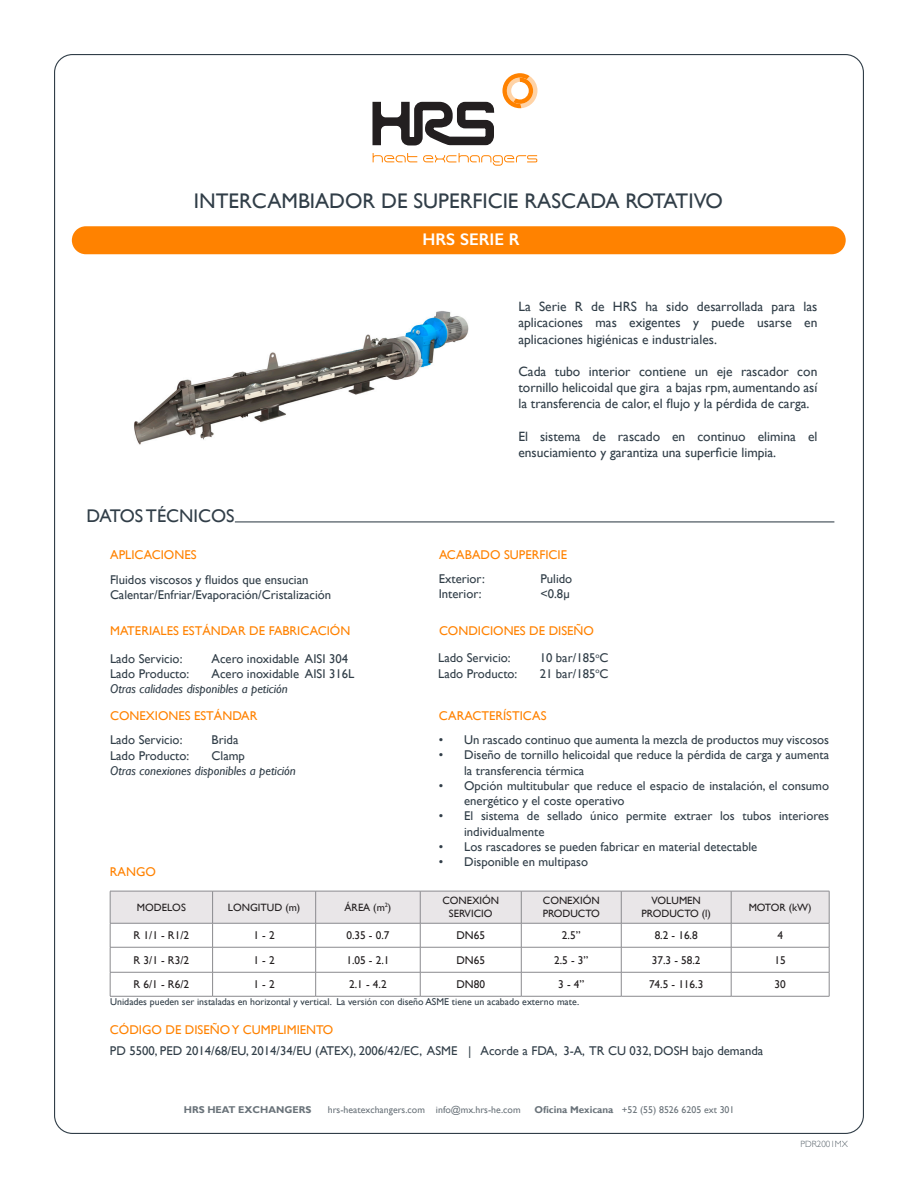
<style>
.page{position:relative;width:918px;height:1188px;background:#fff}
.page>*{position:absolute;margin:0;border:0;box-sizing:border-box;transform-origin:0 0}
.t1{font:21.15px "Gill Sans";color:#313e48}
.t2{font:18.3px "Gill Sans";color:#313e48}
.t3{font:600 16.95px "Gill Sans";color:#fff}
.t4{font:13.5px/16.2px "Gill Sans";color:#313e48;text-align:justify}
.t5{font:12.75px/15.3px "Gill Sans";color:#313e48}
.t6{font:12.75px "Gill Sans";color:#ff8200}
.t7{font:italic 12.75px "Gill Sans";color:#313e48}
.t8{font:11.25px "Gill Sans";color:#231f20}
.t9{font:10.65px/12.8px "Gill Sans";color:#231f20;text-align:center}
.t10{font:9.9px "Gill Sans";color:#313e48}
.t11{font:9.9px "Gill Sans";color:#6a737a}
.t12{font:700 9.9px "Gill Sans";color:#6a737a}
.t13{font:300 9px "Gill Sans";color:#566169}
.s1{font-weight:700}
</style>
<div class="page">
<svg style="left:372px;top:73px;width:165px;height:93px"></svg>
<div style="left:72px;top:226px;width:774px;height:28px;background:#ff8200;border-radius:14px"></div>
<svg style="left:110px;top:892px;width:720px;height:104px"></svg>
<hr style="left:110px;top:996px;width:103px;height:1px;background:#8a8a8e">
<hr style="left:213px;top:996px;width:103px;height:1px;background:#8a8a8e">
<hr style="left:316px;top:996px;width:104px;height:1px;background:#8a8a8e">
<hr style="left:420px;top:996px;width:101px;height:1px;background:#8a8a8e">
<hr style="left:521px;top:996px;width:100px;height:1px;background:#8a8a8e">
<hr style="left:621px;top:996px;width:110px;height:1px;background:#8a8a8e">
<hr style="left:731px;top:996px;width:98px;height:1px;background:#8a8a8e">
<hr style="left:110px;top:891px;width:103px;height:1px;background:#8a8a8e">
<hr style="left:110px;top:891px;width:1px;height:32px;background:#8a8a8e">
<hr style="left:213px;top:891px;width:103px;height:1px;background:#8a8a8e">
<hr style="left:212px;top:891px;width:1px;height:32px;background:#8a8a8e">
<hr style="left:316px;top:891px;width:104px;height:1px;background:#8a8a8e">
<hr style="left:315px;top:891px;width:1px;height:32px;background:#8a8a8e">
<hr style="left:420px;top:891px;width:101px;height:1px;background:#8a8a8e">
<hr style="left:420px;top:891px;width:1px;height:32px;background:#8a8a8e">
<hr style="left:521px;top:891px;width:100px;height:1px;background:#8a8a8e">
<hr style="left:521px;top:891px;width:1px;height:32px;background:#8a8a8e">
<hr style="left:621px;top:891px;width:110px;height:1px;background:#8a8a8e">
<hr style="left:621px;top:891px;width:1px;height:32px;background:#8a8a8e">
<hr style="left:731px;top:891px;width:98px;height:1px;background:#8a8a8e">
<hr style="left:731px;top:891px;width:1px;height:32px;background:#8a8a8e">
<hr style="left:829px;top:891px;width:1px;height:32px;background:#8a8a8e">
<hr style="left:110px;top:923px;width:103px;height:1px;background:#8a8a8e">
<hr style="left:213px;top:923px;width:103px;height:1px;background:#8a8a8e">
<hr style="left:316px;top:923px;width:104px;height:1px;background:#8a8a8e">
<hr style="left:420px;top:923px;width:101px;height:1px;background:#8a8a8e">
<hr style="left:521px;top:923px;width:100px;height:1px;background:#8a8a8e">
<hr style="left:621px;top:923px;width:110px;height:1px;background:#8a8a8e">
<hr style="left:731px;top:923px;width:98px;height:1px;background:#8a8a8e">
<hr style="left:235px;top:521px;width:599px;height:1px;background:#313e48">
<img style="left:134px;top:311px;width:335px;height:134px">
<h1 class="t1" style="left:194px;top:188px;width:531px">INTERCAMBIADOR DE SUPERFICIE RASCADA ROTATIVO</h1>
<h3 class="t3" style="left:423px;top:229px;width:99px">HRS SERIE R</h3>
<h2 class="t2" style="left:87px;top:505px;width:149px">DATOS TÉCNICOS</h2>
<p class="t4" style="left:518px;top:299px;width:301px">La Serie R de HRS ha sido desarrollada para las aplicaciones mas exigentes y puede usarse en aplicaciones higiénicas e industriales.</p>
<p class="t4" style="left:518px;top:364px;width:301px">Cada tubo interior contiene un eje rascador con tornillo helicoidal que gira a bajas rpm, aumentando así la transferencia de calor, el flujo y la pérdida de carga.</p>
<p class="t4" style="left:518px;top:428px;width:301px">El sistema de rascado en continuo elimina el ensuciamiento y garantiza una superficie limpia.</p>
<p class="t6" style="left:439px;top:547px;width:130px">ACABADO SUPERFICIE</p>
<p class="t5" style="left:439px;top:571px;width:48px">Exterior:</p>
<p class="t5" style="left:540px;top:571px;width:33px">Pulido</p>
<p class="t5" style="left:439px;top:586px;width:44px">Interior:</p>
<p class="t5" style="left:540px;top:586px;width:31px">&lt;0.8μ</p>
<p class="t6" style="left:439px;top:624px;width:156px">CONDICIONES DE DISEÑO</p>
<p class="t5" style="left:438px;top:651px;width:74px">Lado Servicio:</p>
<p class="t5" style="left:540px;top:651px;width:70px">10 bar/185<sup>o</sup>C</p>
<p class="t5" style="left:438px;top:666px;width:81px">Lado Producto:</p>
<p class="t5" style="left:540px;top:666px;width:70px">21 bar/185<sup>o</sup>C</p>
<p class="t6" style="left:439px;top:709px;width:109px">CARACTERÍSTICAS</p>
<p class="t5" style="left:439px;top:733px;width:392px">• Un rascado continuo que aumenta la mezcla de productos muy viscosos</p>
<p class="t5" style="left:464px;top:748px;width:366px;text-indent:-25px">• Diseño de tornillo helicoidal que reduce la pérdida de carga y aumenta la transferencia térmica</p>
<p class="t5" style="left:464px;top:778px;width:366px;text-indent:-25px">• Opción multitubular que reduce el espacio de instalación, el consumo energético y el coste operativo</p>
<p class="t5" style="left:464px;top:809px;width:366px;text-indent:-25px">• El sistema de sellado único permite extraer los tubos interiores individualmente</p>
<p class="t5" style="left:439px;top:839px;width:320px">• Los rascadores se pueden fabricar en material detectable</p>
<p class="t5" style="left:439px;top:854px;width:151px">• Disponible en multipaso</p>
<p class="t6" style="left:110px;top:547px;width:88px">APLICACIONES</p>
<p class="t5" style="left:110px;top:572px;width:223px">Fluidos viscosos y fluidos que ensucian<br>Calentar/Enfriar/Evaporación/Cristalización</p>
<p class="t6" style="left:110px;top:623px;width:242px">MATERIALES ESTÁNDAR DE FABRICACIÓN</p>
<p class="t5" style="left:110px;top:651px;width:74px">Lado Servicio:</p>
<p class="t5" style="left:212px;top:651px;width:138px">Acero inoxidable AISI 304</p>
<p class="t5" style="left:110px;top:666px;width:81px">Lado Producto:</p>
<p class="t5" style="left:212px;top:666px;width:144px">Acero inoxidable AISI 316L</p>
<p class="t7" style="left:110px;top:681px;width:179px">Otras calidades disponibles a petición</p>
<p class="t6" style="left:110px;top:708px;width:149px">CONEXIONES ESTÁNDAR</p>
<p class="t5" style="left:110px;top:732px;width:74px">Lado Servicio:</p>
<p class="t5" style="left:212px;top:732px;width:28px">Brida</p>
<p class="t5" style="left:110px;top:748px;width:81px">Lado Producto:</p>
<p class="t5" style="left:212px;top:748px;width:35px">Clamp</p>
<p class="t7" style="left:110px;top:763px;width:187px">Otras conexiones disponibles a petición</p>
<p class="t6" style="left:110px;top:864px;width:47px">RANGO</p>
<p class="t9" style="left:137px;top:901px;width:50px">MODELOS</p>
<p class="t9" style="left:228px;top:901px;width:74px">LONGITUD (m)</p>
<p class="t9" style="left:345px;top:901px;width:48px">ÁREA (m<sup>2</sup>)</p>
<p class="t9" style="left:442px;top:895px;width:58px">CONEXIÓN<br>SERVICIO</p>
<p class="t9" style="left:543px;top:895px;width:59px;text-align:left">CONEXIÓN<br>PRODUCTO</p>
<p class="t9" style="left:642px;top:895px;width:71px">VOLUMEN<br>PRODUCTO (l)</p>
<p class="t9" style="left:749px;top:901px;width:64px">MOTOR (kW)</p>
<p class="t8" style="left:134px;top:929px;width:57px">R 1/1 - R1/2</p>
<p class="t8" style="left:254px;top:929px;width:23px">1 - 2</p>
<p class="t8" style="left:346px;top:929px;width:45px">0.35 - 0.7</p>
<p class="t8" style="left:456px;top:929px;width:30px">DN65</p>
<p class="t8" style="left:562px;top:929px;width:20px">2.5”</p>
<p class="t8" style="left:655px;top:929px;width:45px">8.2 - 16.8</p>
<p class="t8" style="left:777px;top:929px;width:7px">4</p>
<p class="t8" style="left:134px;top:953px;width:57px">R 3/1 - R3/2</p>
<p class="t8" style="left:254px;top:953px;width:23px">1 - 2</p>
<p class="t8" style="left:346px;top:953px;width:45px">1.05 - 2.1</p>
<p class="t8" style="left:456px;top:953px;width:30px">DN65</p>
<p class="t8" style="left:554px;top:953px;width:36px">2.5 - 3”</p>
<p class="t8" style="left:652px;top:953px;width:50px">37.3 - 58.2</p>
<p class="t8" style="left:775px;top:953px;width:13px">15</p>
<p class="t8" style="left:134px;top:978px;width:57px">R 6/1 - R6/2</p>
<p class="t8" style="left:254px;top:978px;width:23px">1 - 2</p>
<p class="t8" style="left:349px;top:978px;width:39px">2.1 - 4.2</p>
<p class="t8" style="left:456px;top:978px;width:30px">DN80</p>
<p class="t8" style="left:558px;top:978px;width:28px">3 - 4”</p>
<p class="t8" style="left:649px;top:978px;width:56px">74.5 - 116.3</p>
<p class="t8" style="left:775px;top:978px;width:13px">30</p>
<p class="t10" style="left:110px;top:996px;width:470px">Unidades pueden ser instaladas en horizontal y vertical. La versión con diseño ASME tiene un acabado externo mate.</p>
<p class="t6" style="left:110px;top:1023px;width:225px">CÓDIGO DE DISEÑO Y CUMPLIMIENTO</p>
<p class="t5" style="left:110px;top:1044px;width:655px">PD 5500, PED 2014/68/EU, 2014/34/EU (ATEX), 2006/42/EC, ASME | Acorde a FDA, 3-A, TR CU 032, DOSH bajo demanda</p>
<p class="t12" style="left:184px;top:1104px;width:129px">HRS HEAT EXCHANGERS</p>
<p class="t11" style="left:328px;top:1104px;width:194px">hrs-heatexchangers.com info@mx.hrs-he.com</p>
<p class="t11" style="left:534px;top:1104px;width:202px"><span class="s1">Oficina Mexicana</span> +52 (55) 8526 6205 ext 301</p>
<p class="t13" style="left:800px;top:1138px;width:49px">PDR2001MX</p>
</div>
